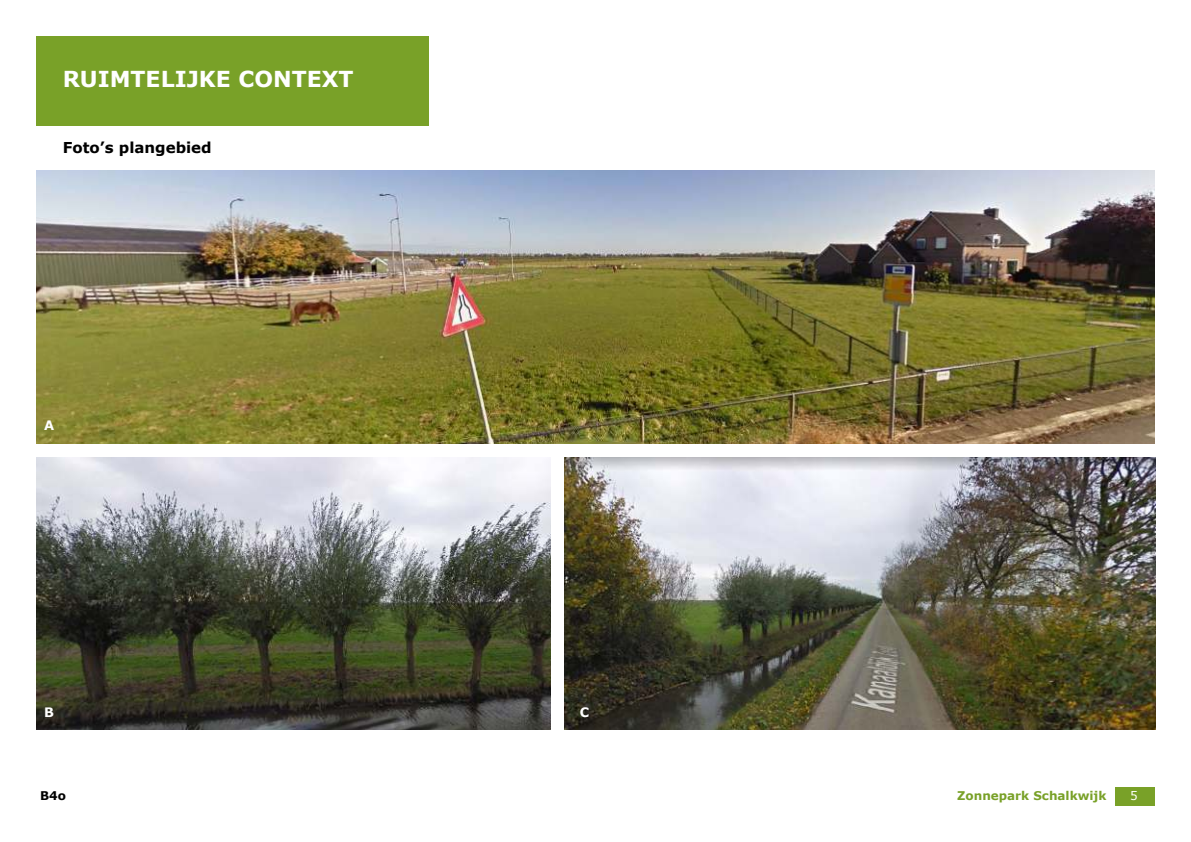
<style>
.page{position:relative;width:1191px;height:842px;background:#fff}
.page>*{position:absolute;margin:0;border:0;box-sizing:border-box;transform-origin:0 0}
.t1{font:700 22px "Verdana";color:#fff}
.t2{font:700 15px "Verdana";color:#000}
.t3{font:700 13px "Verdana";color:#fff}
.t4{font:700 12px "Verdana";color:#79a128}
.t5{font:700 12px "Verdana";color:#000}
.t6{font:12px "Verdana";color:#fff}
</style>
<div class="page">
<div style="left:1115px;top:787px;width:40px;height:19px;background:#79a128"></div>
<img style="left:36px;top:171px;width:1119px;height:272px">
<img style="left:36px;top:458px;width:514px;height:272px">
<img style="left:564px;top:458px;width:591px;height:272px">
<div style="left:36px;top:36px;width:392px;height:89px;background:#79a128"></div>
<h1 class="t1" style="left:63px;top:71px;width:292px">RUIMTELIJKE CONTEXT</h1>
<p class="t2" style="left:63px;top:141px;width:151px">Foto’s plangebied</p>
<p class="t3" style="left:44px;top:420px;width:12px">A</p>
<p class="t3" style="left:44px;top:707px;width:11px">B</p>
<p class="t3" style="left:580px;top:707px;width:11px">C</p>
<p class="t5" style="left:40px;top:788px;width:27px">B4o</p>
<p class="t4" style="left:957px;top:790px;width:151px">Zonnepark Schalkwijk</p>
<p class="t6" style="left:1130px;top:790px;width:9px">5</p>
</div>
